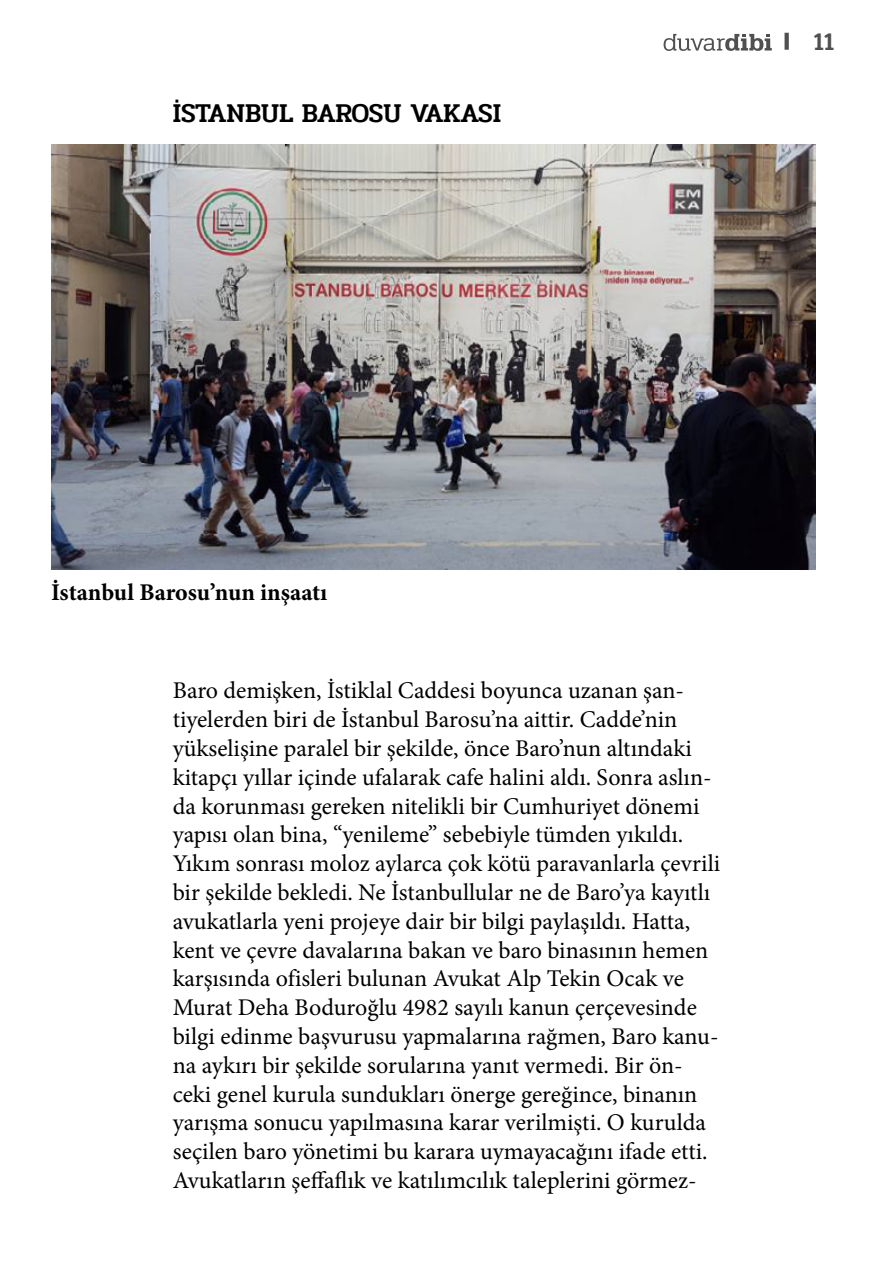
<style>
.page{position:relative;width:893px;height:1263px;background:#fff}
.page>*{position:absolute;margin:0;border:0;box-sizing:border-box;transform-origin:0 0}
.t1{font:500 27px "Pridi";letter-spacing:-.025em;color:#000}
.t2{font:500 25.2px "Pridi";color:#505050}
.t3{font:24px/28.8px "Minion Pro";color:#000}
.t4{font:700 24px "Minion Pro";letter-spacing:-.005em;color:#000}
</style>
<div class="page">
<div style="left:784px;top:33px;width:5px;height:17px;background:#505050"></div>
<svg style="left:664px;top:34px;width:108px;height:17px"></svg>
<img style="left:51px;top:145px;width:765px;height:425px">
<p class="t1" style="left:173px;top:94px;width:330px">İSTANBUL BAROSU VAKASI</p>
<p class="t2" style="left:813px;top:24px;width:23px">11</p>
<p class="t4" style="left:51px;top:575px;width:278px">İstanbul Barosu’nun inşaatı</p>
<p class="t3" style="left:173px;top:676px;width:549px">Baro demişken, İstiklal Caddesi boyunca uzanan şan&shy;tiyelerden biri de İstanbul Barosu’na aittir. Cadde’nin yükselişine paralel bir şekilde, önce Baro’nun altındaki kitapçı yıllar içinde ufalarak cafe halini aldı. Sonra aslın&shy;da korunması gereken nitelikli bir Cumhuriyet dönemi yapısı olan bina, “yenileme” sebebiyle tümden yıkıldı.<br>Yıkım sonrası moloz aylarca çok kötü paravanlarla çevrili bir şekilde bekledi. Ne İstanbullular ne de Baro’ya kayıtlı avukatlarla yeni projeye dair bir bilgi paylaşıldı. Hatta, kent ve çevre davalarına bakan ve baro binasının hemen karşısında ofisleri bulunan Avukat Alp Tekin Ocak ve Murat Deha Boduroğlu 4982 sayılı kanun çerçevesinde bilgi edinme başvurusu yapmalarına rağmen, Baro kanu&shy;na aykırı bir şekilde sorularına yanıt vermedi. Bir ön&shy;ceki genel kurula sundukları önerge gereğince, binanın yarışma sonucu yapılmasına karar verilmişti. O kurulda seçilen baro yönetimi bu karara uymayacağını ifade etti.<br>Avukatların şeffaflık ve katılımcılık taleplerini görmez-</p>
</div>
